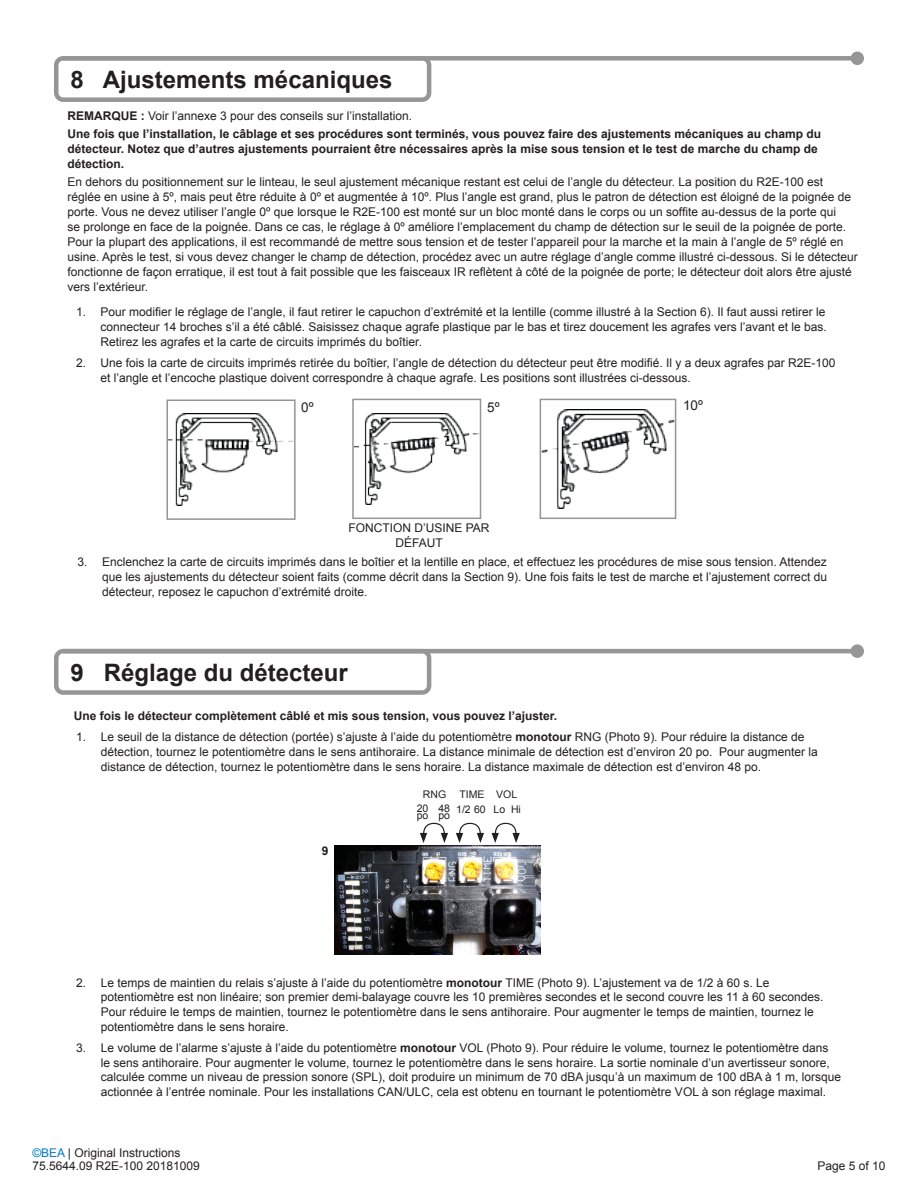
<style>
.page{position:relative;width:918px;height:1188px;background:#fff}
.page>*{position:absolute;margin:0;border:0;box-sizing:border-box;transform-origin:0 0}
.t1{font:700 24px "Arial";color:#231f20}
.t2{font:13.5px "Arial";color:#231f20}
.t3{font:12px/15px "Arial";color:#231f20}
.t4{font:700 12px/15px "Arial";color:#231f20}
.t5{font:10.5px/7.5px "Arial";color:#231f20}
.s1{font-weight:700}
.s2{color:#0079c2}
</style>
<div class="page">
<div style="left:54px;top:56px;width:377px;height:46px;border:4px solid #969696;border-radius:7px"></div>
<svg style="left:63px;top:52px;width:801px;height:13px"></svg>
<div style="left:54px;top:649px;width:377px;height:46px;border:4px solid #969696;border-radius:7px"></div>
<svg style="left:63px;top:644px;width:801px;height:14px"></svg>
<img style="left:169px;top:414px;width:124px;height:92px">
<div style="left:166px;top:400px;width:130px;height:120px;border:2px solid #939598"></div>
<img style="left:355px;top:414px;width:123px;height:90px">
<div style="left:352px;top:399px;width:129px;height:120px;border:2px solid #939598"></div>
<img style="left:543px;top:410px;width:130px;height:98px">
<div style="left:540px;top:399px;width:136px;height:120px;border:2px solid #939598"></div>
<img style="left:334px;top:845px;width:206px;height:110px">
<svg style="left:420px;top:822px;width:28px;height:21px"></svg>
<svg style="left:456px;top:822px;width:28px;height:21px"></svg>
<svg style="left:492px;top:822px;width:28px;height:21px"></svg>
<p class="t1" style="left:70px;top:63px;width:323px">8 Ajustements mécaniques</p>
<p class="t3" style="left:68px;top:108px;width:346px"><span class="s1">REMARQUE :</span> Voir l’annexe 3 pour des conseils sur l’installation.</p>
<p class="t4" style="left:68px;top:127px;width:755px">Une fois que l’installation, le câblage et ses procédures sont terminés, vous pouvez faire des ajustements mécaniques au champ du détecteur. Notez que d’autres ajustements pourraient être nécessaires après la mise sous tension et le test de marche du champ de détection.</p>
<p class="t3" style="left:68px;top:175px;width:792px">En dehors du positionnement sur le linteau, le seul ajustement mécanique restant est celui de l’angle du détecteur. La position du R2E-100 est réglée en usine à 5º, mais peut être réduite à 0º et augmentée à 10º. Plus l’angle est grand, plus le patron de détection est éloigné de la poignée de porte. Vous ne devez utiliser l’angle 0º que lorsque le R2E-100 est monté sur un bloc monté dans le corps ou un soffite au-dessus de la porte qui<br>se prolonge en face de la poignée. Dans ce cas, le réglage à 0º améliore l’emplacement du champ de détection sur le seuil de la poignée de porte.<br>Pour la plupart des applications, il est recommandé de mettre sous tension et de tester l’appareil pour la marche et la main à l’angle de 5º réglé en usine. Après le test, si vous devez changer le champ de détection, procédez avec un autre réglage d’angle comme illustré ci-dessous. Si le détecteur fonctionne de façon erratique, il est tout à fait possible que les faisceaux IR reflètent à côté de la poignée de porte; le détecteur doit alors être ajusté vers l’extérieur.</p>
<p class="t3" style="left:76px;top:304px;width:12px">1.</p>
<p class="t3" style="left:101px;top:304px;width:728px;text-align:justify">Pour modifier le réglage de l’angle, il faut retirer le capuchon d’extrémité et la lentille (comme illustré à la Section 6). Il faut aussi retirer le connecteur 14 broches s’il a été câblé. Saisissez chaque agrafe plastique par le bas et tirez doucement les agrafes vers l’avant et le bas.<br>Retirez les agrafes et la carte de circuits imprimés du boîtier.</p>
<p class="t3" style="left:76px;top:355px;width:12px">2.</p>
<p class="t3" style="left:101px;top:355px;width:737px">Une fois la carte de circuits imprimés retirée du boîtier, l’angle de détection du détecteur peut être modifié. Il y a deux agrafes par R2E-100 et l’angle et l’encoche plastique doivent correspondre à chaque agrafe. Les positions sont illustrées ci-dessous.</p>
<p class="t2" style="left:301px;top:399px;width:14px">0º</p>
<p class="t2" style="left:487px;top:398px;width:14px">5º</p>
<p class="t2" style="left:683px;top:397px;width:21px">10º</p>
<p class="t3" style="left:348px;top:521px;width:143px;line-height:14.4px;text-align:center">FONCTION D’USINE PAR<br>DÉFAUT</p>
<p class="t3" style="left:78px;top:554px;width:12px">3.</p>
<p class="t3" style="left:102px;top:554px;width:726px;text-align:justify">Enclenchez la carte de circuits imprimés dans le boîtier et la lentille en place, et effectuez les procédures de mise sous tension. Attendez que les ajustements du détecteur soient faits (comme décrit dans la Section 9). Une fois faits le test de marche et l’ajustement correct du détecteur, reposez le capuchon d’extrémité droite.</p>
<p class="t1" style="left:70px;top:656px;width:279px">9 Réglage du détecteur</p>
<p class="t4" style="left:74px;top:709px;width:485px">Une fois le détecteur complètement câblé et mis sous tension, vous pouvez l’ajuster.</p>
<p class="t3" style="left:76px;top:729px;width:12px">1.</p>
<p class="t3" style="left:101px;top:729px;width:719px">Le seuil de la distance de détection (portée) s’ajuste à l’aide du potentiomètre <span class="s1">monotour</span> RNG (Photo 9). Pour réduire la distance de détection, tournez le potentiomètre dans le sens antihoraire. La distance minimale de détection est d’environ 20 po. Pour augmenter la distance de détection, tournez le potentiomètre dans le sens horaire. La distance maximale de détection est d’environ 48 po.</p>
<p class="t5" style="left:423px;top:791px;width:25px">RNG</p>
<p class="t5" style="left:460px;top:791px;width:27px">TIME</p>
<p class="t5" style="left:496px;top:791px;width:23px">VOL</p>
<p class="t4" style="left:322px;top:843px;width:8px">9</p>
<p class="t5" style="left:417px;top:804px;width:13px">20 po</p>
<p class="t5" style="left:438px;top:804px;width:13px">48 po</p>
<p class="t5" style="left:456px;top:806px;width:31px">1/2 60</p>
<p class="t5" style="left:494px;top:806px;width:13px">Lo</p>
<p class="t5" style="left:511px;top:806px;width:11px">Hi</p>
<p class="t3" style="left:76px;top:975px;width:12px">2.</p>
<p class="t3" style="left:101px;top:975px;width:724px">Le temps de maintien du relais s’ajuste à l’aide du potentiomètre <span class="s1">monotour</span> TIME (Photo 9). L’ajustement va de 1/2 à 60 s. Le potentiomètre est non linéaire; son premier demi-balayage couvre les 10 premières secondes et le second couvre les 11 à 60 secondes.<br>Pour réduire le temps de maintien, tournez le potentiomètre dans le sens antihoraire. Pour augmenter le temps de maintien, tournez le potentiomètre dans le sens horaire.</p>
<p class="t3" style="left:76px;top:1040px;width:12px">3.</p>
<p class="t3" style="left:101px;top:1041px;width:742px;line-height:14.5px">Le volume de l’alarme s’ajuste à l’aide du potentiomètre <span class="s1">monotour</span> VOL (Photo 9). Pour réduire le volume, tournez le potentiomètre dans<br>le sens antihoraire. Pour augmenter le volume, tournez le potentiomètre dans le sens horaire. La sortie nominale d’un avertisseur sonore, calculée comme un niveau de pression sonore (SPL), doit produire un minimum de 70 dBA jusqu’à un maximum de 100 dBA à 1 m, lorsque actionnée à l’entrée nominale. Pour les installations CAN/ULC, cela est obtenu en tournant le potentiomètre VOL à son réglage maximal.</p>
<p class="t3" style="left:32px;top:1146px;width:169px;line-height:13.5px"><span class="s2">©BEA</span> | Original Instructions<br>75.5644.09 R2E-100 20181009</p>
<p class="t3" style="left:818px;top:1159px;width:70px">Page 5 of 10</p>
</div>
